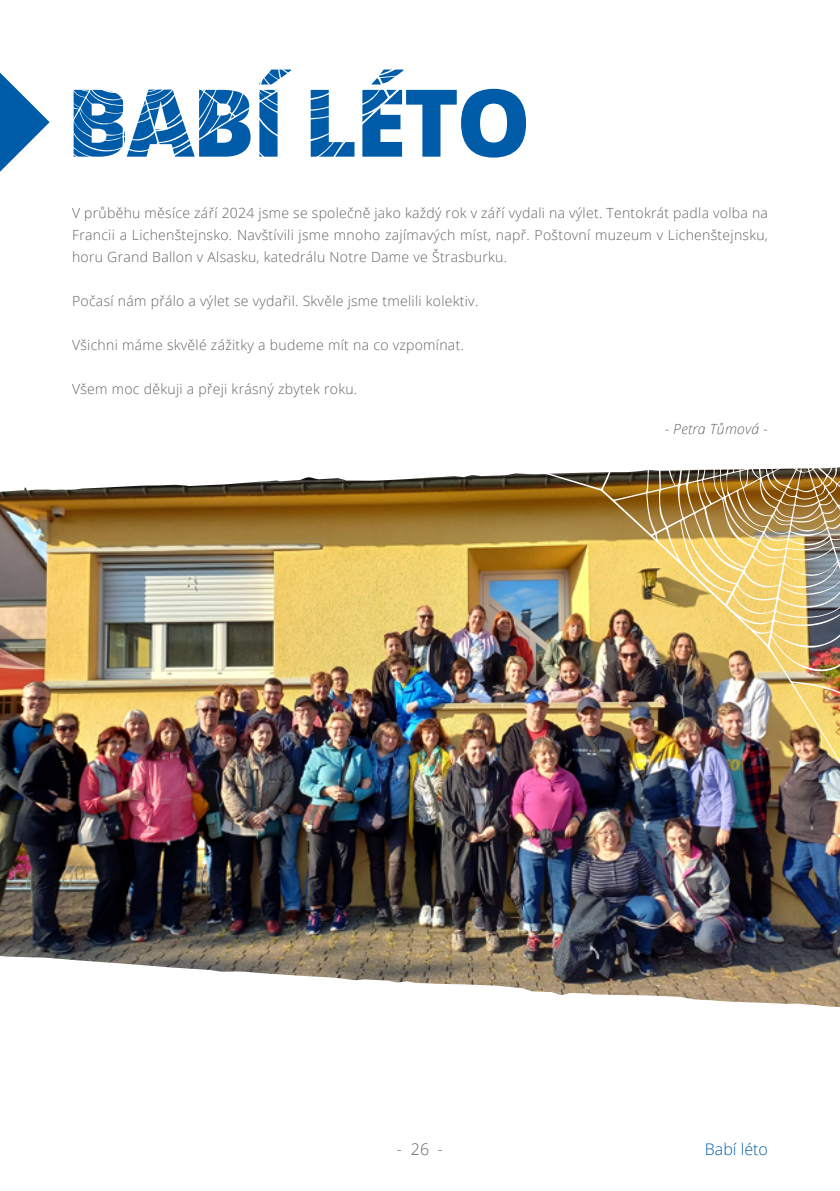
<style>
.page{position:relative;width:840px;height:1191px;background:#fff}
.page>*{position:absolute;margin:0;border:0;box-sizing:border-box;transform-origin:0 0}
.t1{font:800 93.6px "Open Sans";letter-spacing:-.03em;color:#005ca8}
.t2{font:300 16px "Open Sans";color:#005ca8}
.t3{font:300 16px "Open Sans";color:#636363}
.t4{font:300 14px/22px "Open Sans";letter-spacing:.02em;color:#636363;text-align:justify}
.t5{font:italic 300 14px "Open Sans";letter-spacing:.02em;color:#636363}
</style>
<div class="page">
<img style="left:0;top:498px;width:839px;height:406px">
<svg style="left:0;top:476px;width:444px;height:22px"></svg>
<svg style="left:0;top:73px;width:18px;height:99px"></svg>
<img style="left:0;top:904px;width:839px;height:103px">
<img style="left:444px;top:467px;width:395px;height:341px">
<svg style="left:18px;top:90px;width:32px;height:64px"></svg>
<h1 class="t1" style="left:66px;top:51px;width:466px">BABÍ LÉTO</h1>
<p class="t4" style="left:72px;top:201px;width:697px">V průběhu měsíce září 2024 jsme se společně jako každý rok v září vydali na výlet. Tentokrát padla volba na Francii a Lichenštejnsko. Navštívili jsme mnoho zajímavých míst, např. Poštovní muzeum v Lichenštejnsku, horu Grand Ballon v Alsasku, katedrálu Notre Dame ve Štrasburku.</p>
<p class="t4" style="left:72px;top:289px;width:407px">Počasí nám přálo a výlet se vydařil. Skvěle jsme tmelili kolektiv.</p>
<p class="t4" style="left:72px;top:333px;width:393px">Všichni máme skvělé zážitky a budeme mít na co vzpomínat.</p>
<p class="t4" style="left:72px;top:377px;width:286px">Všem moc děkuji a přeji krásný zbytek roku.</p>
<p class="t5" style="left:664px;top:419px;width:105px">- Petra Tůmová -</p>
<p class="t3" style="left:396px;top:1138px;width:48px">- 26 -</p>
<p class="t2" style="left:704px;top:1138px;width:64px">Babí léto</p>
</div>
